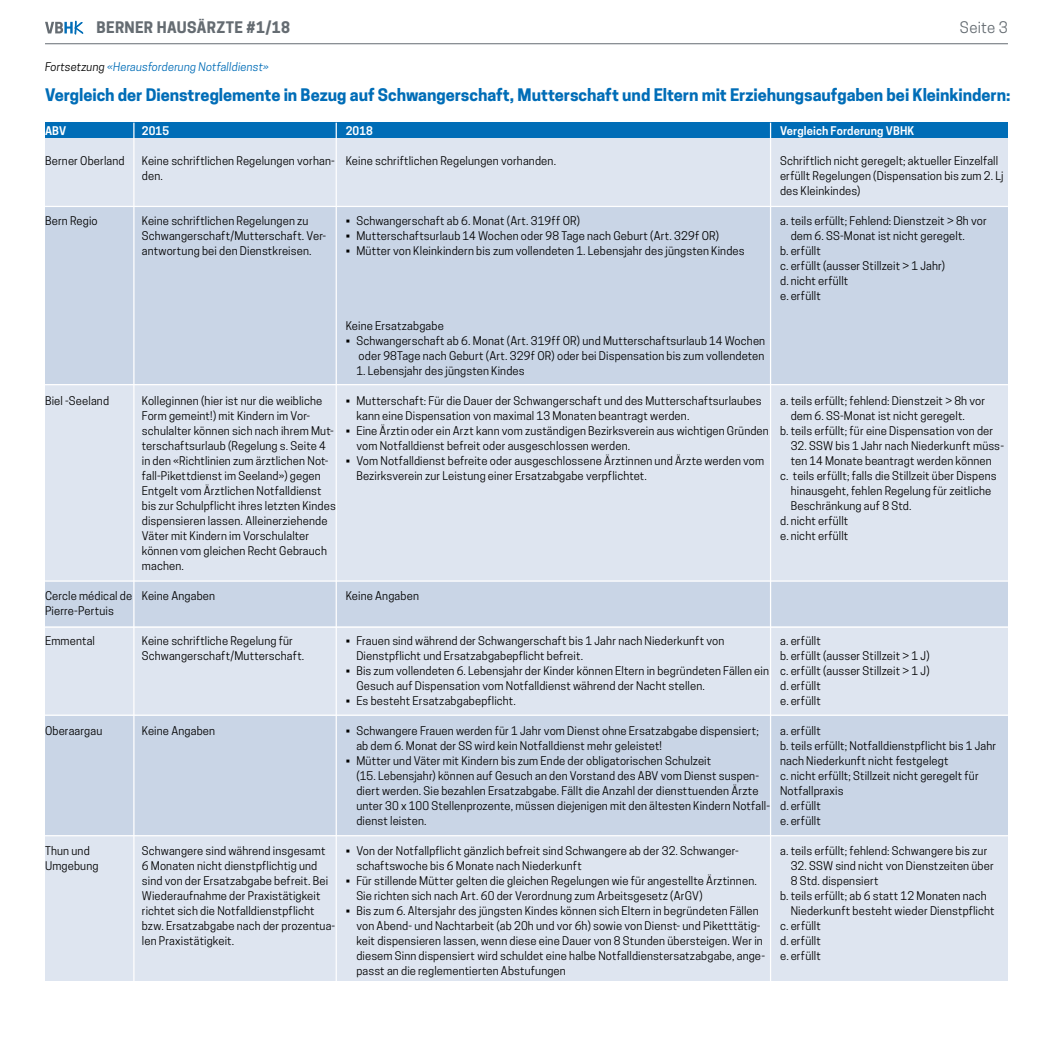
<style>
.page{position:relative;width:1053px;height:1053px;background:#fff}
.page>*{position:absolute;margin:0;border:0;box-sizing:border-box;transform-origin:0 0}
.t1{font:700 16.25px "Cooper Hewitt";letter-spacing:-.005em;color:#006db7}
.t2{font:700 15px "Cooper Hewitt";letter-spacing:.02em;color:#656c72}
.t3{font:15px "Cooper Hewitt";letter-spacing:.015em;color:#656c72}
.t4{font:11.25px/15px "Cooper Hewitt";letter-spacing:.01em;color:#000}
.t5{font:italic 11.25px "Cooper Hewitt";letter-spacing:.01em;color:#006db7}
.t6{font:600 11.25px "Cooper Hewitt";letter-spacing:.01em;color:#fff}
.s1{color:#000}
</style>
<div class="page">
<div style="left:45px;top:123px;width:962px;height:15px;background:#006db7"></div>
<div style="left:45px;top:138px;width:962px;height:68px;background:#dee5f0"></div>
<div style="left:45px;top:206px;width:962px;height:179px;background:#c9d5e6"></div>
<div style="left:45px;top:578px;width:962px;height:48px;background:#c9d5e6"></div>
<div style="left:45px;top:715px;width:962px;height:121px;background:#c9d5e6"></div>
<div style="left:45px;top:385px;width:962px;height:196px;background:#dee5f0"></div>
<div style="left:45px;top:626px;width:962px;height:89px;background:#dee5f0"></div>
<div style="left:45px;top:836px;width:962px;height:145px;background:#dee5f0"></div>
<hr style="left:133px;top:123px;width:1px;height:858px;background:#fff">
<hr style="left:335px;top:123px;width:2px;height:858px;background:#fff">
<hr style="left:769px;top:123px;width:2px;height:858px;background:#fff">
<hr style="left:45px;top:206px;width:962px;height:1px;background:#fff">
<hr style="left:45px;top:384px;width:962px;height:1px;background:#fff">
<hr style="left:45px;top:580px;width:962px;height:1px;background:#fff">
<hr style="left:45px;top:626px;width:962px;height:1px;background:#fff">
<hr style="left:45px;top:714px;width:962px;height:1px;background:#fff">
<hr style="left:45px;top:835px;width:962px;height:1px;background:#fff">
<hr style="left:45px;top:44px;width:962px;height:1px;background:#656c72">
<svg style="left:45px;top:20px;width:39px;height:24px"></svg>
<h2 class="t2" style="left:97px;top:19px;width:195px">BERNER HAUSÄRZTE #1/18</h2>
<h2 class="t3" style="left:959px;top:19px;width:49px">Seite 3</h2>
<p class="t5" style="left:45px;top:60px;width:225px"><span class="s1">Fortsetzung</span> «Herausforderung Notfalldienst»</p>
<h1 class="t1" style="left:45px;top:86px;width:966px">Vergleich der Dienstreglemente in Bezug auf Schwangerschaft, Mutterschaft und Eltern mit Erziehungsaufgaben bei Kleinkindern:</h1>
<p class="t6" style="left:45px;top:124px;width:23px">ABV</p>
<p class="t4" style="left:45px;top:153px;width:81px">Berner Oberland</p>
<p class="t4" style="left:45px;top:213px;width:54px">Bern Regio</p>
<p class="t6" style="left:142px;top:124px;width:29px">2015</p>
<p class="t4" style="left:142px;top:153px;width:194px">Keine schriftlichen Regelungen vorhan&shy;den.</p>
<p class="t4" style="left:142px;top:213px;width:186px">Keine schriftlichen Regelungen zu<br>Schwangerschaft/Mutterschaft. Ver&shy;antwortung bei den Dienstkreisen.</p>
<p class="t6" style="left:346px;top:124px;width:29px">2018</p>
<p class="t4" style="left:346px;top:153px;width:212px">Keine schriftlichen Regelungen vorhanden.</p>
<p class="t4" style="left:346px;top:213px;width:236px">• Schwangerschaft ab 6. Monat (Art. 319ff OR)</p>
<p class="t4" style="left:346px;top:228px;width:375px">• Mutterschaftsurlaub 14 Wochen oder 98 Tage nach Geburt (Art. 329f OR)</p>
<p class="t4" style="left:346px;top:243px;width:400px">• Mütter von Kleinkindern bis zum vollendeten 1. Lebensjahr des jüngsten Kindes</p>
<p class="t6" style="left:780px;top:124px;width:136px">Vergleich Forderung VBHK</p>
<p class="t4" style="left:780px;top:153px;width:225px">Schriftlich nicht geregelt; aktueller Einzelfall erfüllt Regelungen (Dispensation bis zum 2. Lj des Kleinkindes)</p>
<p class="t4" style="left:780px;top:213px;width:208px">a. teils erfüllt; Fehlend: Dienstzeit &gt; 8h vor</p>
<p class="t4" style="left:790px;top:228px;width:176px">dem 6. SS-Monat ist nicht geregelt.</p>
<p class="t4" style="left:780px;top:243px;width:42px">b. erfüllt</p>
<p class="t4" style="left:780px;top:258px;width:166px">c. erfüllt (ausser Stillzeit &gt; 1 Jahr)</p>
<p class="t4" style="left:780px;top:273px;width:70px">d. nicht erfüllt</p>
<p class="t4" style="left:780px;top:288px;width:42px">e. erfüllt</p>
<p class="t4" style="left:45px;top:393px;width:66px">Biel -Seeland</p>
<p class="t4" style="left:45px;top:588px;width:89px">Cercle médical de<br>Pierre-Pertuis</p>
<p class="t4" style="left:45px;top:633px;width:51px">Emmental</p>
<p class="t4" style="left:142px;top:393px;width:195px">Kolleginnen (hier ist nur die weibliche Form gemeint!) mit Kindern im Vor&shy;schulalter können sich nach ihrem Mut&shy;terschaftsurlaub (Regelung s. Seite 4 in den «Richtlinien zum ärztlichen Not&shy;fall-Pikettdienst im Seeland») gegen Entgelt vom Ärztlichen Notfalldienst bis zur Schulpflicht ihres letzten Kindes dispensieren lassen. Alleinerziehende Väter mit Kindern im Vorschulalter können vom gleichen Recht Gebrauch machen.</p>
<p class="t4" style="left:142px;top:588px;width:75px">Keine Angaben</p>
<p class="t4" style="left:142px;top:633px;width:164px">Keine schriftliche Regelung für<br>Schwangerschaft/Mutterschaft.</p>
<p class="t4" style="left:45px;top:723px;width:59px">Oberaargau</p>
<p class="t4" style="left:142px;top:723px;width:75px">Keine Angaben</p>
<p class="t4" style="left:45px;top:843px;width:55px">Thun und<br>Umgebung</p>
<p class="t4" style="left:142px;top:843px;width:195px">Schwangere sind während insgesamt<br>6 Monaten nicht dienstpflichtig und sind von der Ersatzabgabe befreit. Bei Wiederaufnahme der Praxistätigkeit richtet sich die Notfalldienstpflicht bzw. Ersatzabgabe nach der prozentua&shy;len Praxistätigkeit.</p>
<p class="t4" style="left:346px;top:318px;width:100px">Keine Ersatzabgabe</p>
<p class="t4" style="left:346px;top:333px;width:421px;text-align:right">• Schwangerschaft ab 6. Monat (Art. 319ff OR) und Mutterschaftsurlaub 14 Wochen oder 98Tage nach Geburt (Art. 329f OR) oder bei Dispensation bis zum vollendeten</p>
<p class="t4" style="left:356px;top:363px;width:170px">1. Lebensjahr des jüngsten Kindes</p>
<p class="t4" style="left:356px;top:393px;width:407px;text-indent:-11px">• Mutterschaft: Für die Dauer der Schwangerschaft und des Mutterschaftsurlaubes kann eine Dispensation von maximal 13 Monaten beantragt werden.</p>
<p class="t4" style="left:356px;top:423px;width:414px;text-indent:-11px">• Eine Ärztin oder ein Arzt kann vom zuständigen Bezirksverein aus wichtigen Gründen vom Notfalldienst befreit oder ausgeschlossen werden.</p>
<p class="t4" style="left:356px;top:453px;width:409px;text-indent:-11px">• Vom Notfalldienst befreite oder ausgeschlossene Ärztinnen und Ärzte werden vom<br>Bezirksverein zur Leistung einer Ersatzabgabe verpflichtet.</p>
<p class="t4" style="left:780px;top:393px;width:207px">a. teils erfüllt; fehlend: Dienstzeit &gt; 8h vor</p>
<p class="t4" style="left:790px;top:408px;width:176px">dem 6. SS-Monat ist nicht geregelt.</p>
<p class="t4" style="left:780px;top:423px;width:215px">b. teils erfüllt; für eine Dispensation von der</p>
<p class="t4" style="left:790px;top:438px;width:215px">32. SSW bis 1 Jahr nach Niederkunft müss-</p>
<p class="t4" style="left:790px;top:453px;width:202px">ten 14 Monate beantragt werden können</p>
<p class="t4" style="left:780px;top:468px;width:218px">c. teils erfüllt; falls die Stillzeit über Dispens</p>
<p class="t4" style="left:790px;top:483px;width:202px">hinausgeht, fehlen Regelung für zeitliche</p>
<p class="t4" style="left:790px;top:498px;width:122px">Beschränkung auf 8 Std.</p>
<p class="t4" style="left:780px;top:513px;width:70px">d. nicht erfüllt</p>
<p class="t4" style="left:780px;top:528px;width:70px">e. nicht erfüllt</p>
<p class="t4" style="left:346px;top:588px;width:75px">Keine Angaben</p>
<p class="t4" style="left:356px;top:633px;width:369px;text-indent:-11px">• Frauen sind während der Schwangerschaft bis 1 Jahr nach Niederkunft von<br>Dienstpflicht und Ersatzabgabepflicht befreit.</p>
<p class="t4" style="left:356px;top:663px;width:414px;text-indent:-11px">• Bis zum vollendeten 6. Lebensjahr der Kinder können Eltern in begründeten Fällen ein<br>Gesuch auf Dispensation vom Notfalldienst während der Nacht stellen.</p>
<p class="t4" style="left:346px;top:693px;width:172px">• Es besteht Ersatzabgabepflicht.</p>
<p class="t4" style="left:356px;top:723px;width:404px;text-indent:-11px">• Schwangere Frauen werden für 1 Jahr vom Dienst ohne Ersatzabgabe dispensiert; ab dem 6. Monat der SS wird kein Notfalldienst mehr geleistet!</p>
<p class="t4" style="left:356px;top:753px;width:415px;text-indent:-11px">• Mütter und Väter mit Kindern bis zum Ende der obligatorischen Schulzeit<br>(15. Lebensjahr) können auf Gesuch an den Vorstand des ABV vom Dienst suspen&shy;diert werden. Sie bezahlen Ersatzabgabe. Fällt die Anzahl der diensttuenden Ärzte unter 30 x 100 Stellenprozente, müssen diejenigen mit den ältesten Kindern Notfall&shy;dienst leisten.</p>
<p class="t4" style="left:356px;top:843px;width:384px;text-indent:-11px">• Von der Notfallpflicht gänzlich befreit sind Schwangere ab der 32. Schwanger&shy;schaftswoche bis 6 Monate nach Niederkunft</p>
<p class="t4" style="left:356px;top:873px;width:402px;text-indent:-11px">• Für stillende Mütter gelten die gleichen Regelungen wie für angestellte Ärztinnen.<br>Sie richten sich nach Art. 60 der Verordnung zum Arbeitsgesetz (ArGV)</p>
<p class="t4" style="left:356px;top:903px;width:410px;text-indent:-11px">• Bis zum 6. Altersjahr des jüngsten Kindes können sich Eltern in begründeten Fällen von Abend- und Nachtarbeit (ab 20h und vor 6h) sowie von Dienst- und Piketttätig&shy;keit dispensieren lassen, wenn diese eine Dauer von 8 Stunden übersteigen. Wer in diesem Sinn dispensiert wird schuldet eine halbe Notfalldienstersatzabgabe, ange&shy;passt an die reglementierten Abstufungen</p>
<p class="t4" style="left:780px;top:633px;width:151px">a. erfüllt<br>b. erfüllt (ausser Stillzeit &gt; 1 J) c. erfüllt (ausser Stillzeit &gt; 1 J) d. erfüllt<br>e. erfüllt</p>
<p class="t4" style="left:780px;top:723px;width:218px">a. erfüllt<br>b. teils erfüllt; Notfalldienstpflicht bis 1 Jahr nach Niederkunft nicht festgelegt<br>c. nicht erfüllt; Stillzeit nicht geregelt für<br>Notfallpraxis<br>d. erfüllt<br>e. erfüllt</p>
<p class="t4" style="left:780px;top:843px;width:209px">a. teils erfüllt; fehlend: Schwangere bis zur</p>
<p class="t4" style="left:790px;top:858px;width:205px">32. SSW sind nicht von Dienstzeiten über</p>
<p class="t4" style="left:790px;top:873px;width:89px">8 Std. dispensiert</p>
<p class="t4" style="left:780px;top:888px;width:208px">b. teils erfüllt; ab 6 statt 12 Monaten nach</p>
<p class="t4" style="left:790px;top:903px;width:205px">Niederkunft besteht wieder Dienstpflicht</p>
<p class="t4" style="left:780px;top:918px;width:42px">c. erfüllt</p>
<p class="t4" style="left:780px;top:933px;width:42px">d. erfüllt</p>
<p class="t4" style="left:780px;top:948px;width:42px">e. erfüllt</p>
</div>
